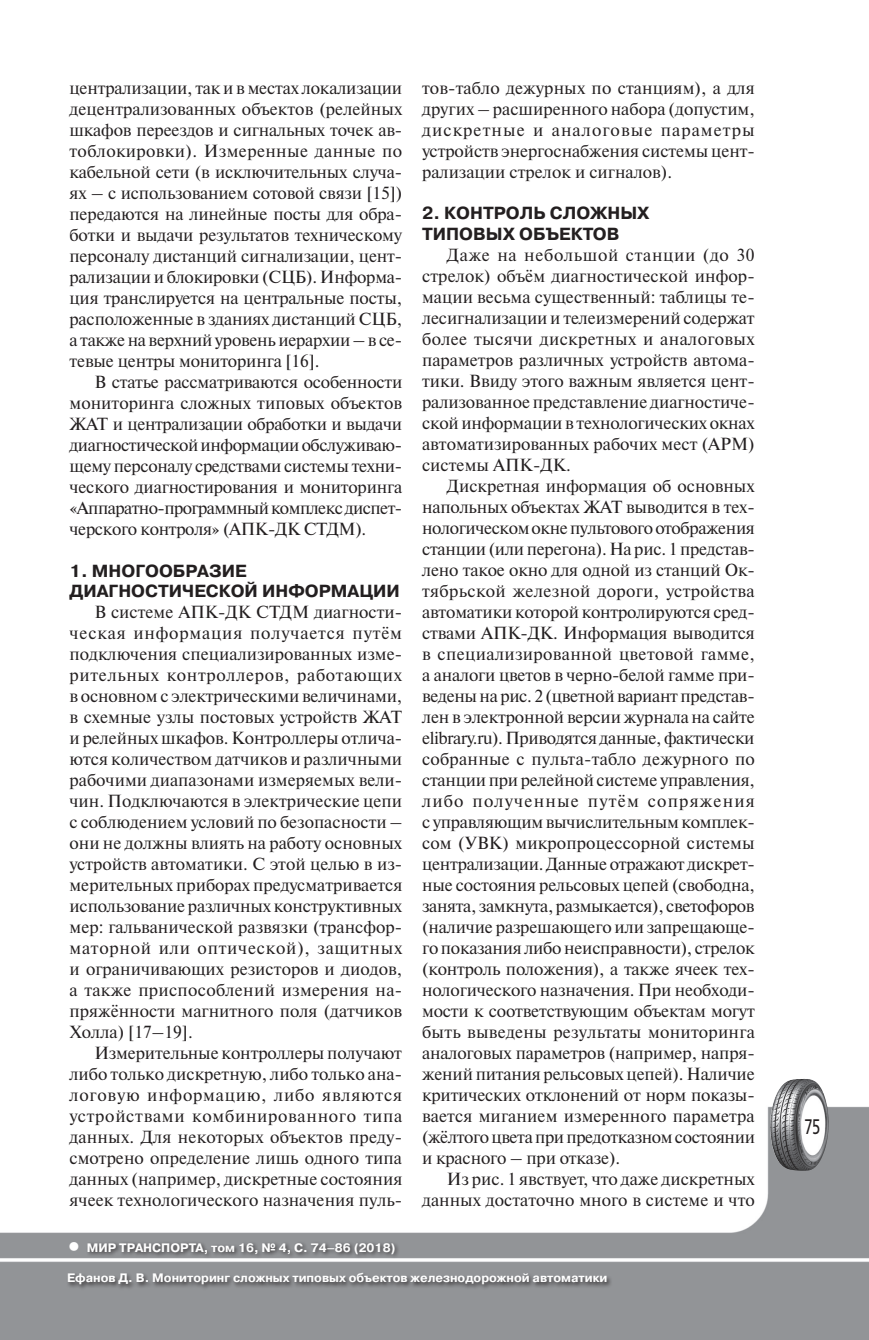
<style>
.page{position:relative;width:869px;height:1340px;background:#fff}
.page>*{position:absolute;margin:0;border:0;box-sizing:border-box;transform-origin:0 0}
.t1{font:21px "Free Set C";color:#231f20;scale:.7 1}
.Text{font:17.5px/21px "Newton C";color:#231f20;text-align:justify}
.Podzag{font:700 17.5px/20.1px "Pragmatica C";color:#231f20}
.подвал_bottom{font:700 12.25px "Pragmatica C";color:#fff}
.Подвал_топ{font:700 12.25px "Pragmatica C";color:#fff}
.s1{font-size:24.5px}
</style>
<div class="page">
<img style="left:0;top:1078px;width:868px;height:261px">
<img style="left:769px;top:1078px;width:33px;height:85px">
<div style="left:66px;top:1240px;width:546px;height:50px;background:#231f20;opacity:.75"></div>
<p class="Text" style="left:69px;top:78px;width:334px">централизации, так и в местах локализации децентрализованных объектов (релейных шкафов переездов и сигнальных точек ав&shy;тоблокировки). Измеренные данные по кабельной сети (в исключительных случа&shy;ях – с использованием сотовой связи [15]) передаются на линейные посты для обра&shy;ботки и выдачи результатов техническому персоналу дистанций сигнализации, цент&shy;рализации и блокировки (СЦБ). Информа&shy;ция транслируется на центральные посты, расположенные в зданиях дистанций СЦБ, а также на верхний уровень иерархии – в се&shy;тевые центры мониторинга [16].</p>
<p class="Text" style="left:69px;top:372px;width:334px;text-indent:25px">В статье рассматриваются особенности мониторинга сложных типовых объектов ЖАТ и централизации обработки и выдачи диагностической информации обслуживаю&shy;щему персоналу средствами системы техни&shy;ческого диагностирования и мониторинга «Аппаратно-программный комплекс диспет&shy;черского контроля» (АПК-ДК СТДМ).</p>
<p class="Podzag" style="left:69px;top:560px;width:332px">1. МНОГООБРАЗИЕ<br>ДИАГНОСТИЧЕСКОЙ ИНФОРМАЦИИ</p>
<p class="Text" style="left:69px;top:601px;width:334px;text-indent:25px">В системе АПК-ДК СТДМ диагности&shy;ческая информация получается путём подключения специализированных изме&shy;рительных контроллеров, работающих в основном с электрическими величинами, в схемные узлы постовых устройств ЖАТ и релейных шкафов. Контроллеры отлича&shy;ются количеством датчиков и различными рабочими диапазонами измеряемых вели&shy;чин. Подключаются в электрические цепи с соблюдением условий по безопасности – они не должны влиять на работу основных устройств автоматики. С этой целью в из&shy;мерительных приборах предусматривается использование различных конструктивных мер: гальванической развязки (трансфор&shy;маторной или оптической), защитных и ограничивающих резисторов и диодов, а также приспособлений измерения на&shy;пряжённости магнитного поля (датчиков Холла) [17–19].</p>
<p class="Text" style="left:69px;top:1042px;width:334px;text-align:left;text-indent:25px">Измерительные контроллеры получают либо только дискретную, либо только ана&shy;логовую информацию, либо являются устройствами комбинированного типа данных. Для некоторых объектов преду&shy;смотрено определение лишь одного типа данных (например, дискретные состояния ячеек технологического назначения пуль-</p>
<p class="Text" style="left:422px;top:78px;width:334px;text-align:left">тов-табло дежурных по станциям), а для других – расширенного набора (допустим, дискретные и аналоговые параметры устройств энергоснабжения системы цент&shy;рализации стрелок и сигналов).</p>
<p class="Podzag" style="left:422px;top:203px;width:229px">2. КОНТРОЛЬ СЛОЖНЫХ<br>ТИПОВЫХ ОБЪЕКТОВ</p>
<p class="Text" style="left:422px;top:244px;width:334px;text-align:left;text-indent:25px">Даже на небольшой станции (до 30 стрелок) объём диагностической инфор&shy;мации весьма существенный: таблицы те&shy;лесигнализации и телеизмерений содержат более тысячи дискретных и аналоговых параметров различных устройств автома&shy;тики. Ввиду этого важным является цент&shy;рализованное представление диагностиче&shy;ской информации в технологических окнах автоматизированных рабочих мест (АРМ) системы АПК-ДК.</p>
<p class="Text" style="left:422px;top:475px;width:334px;text-indent:25px">Дискретная информация об основных напольных объектах ЖАТ выводится в тех&shy;нологическом окне пультового отображения станции (или перегона). На рис. 1 представ&shy;лено такое окно для одной из станций Ок&shy;тябрьской железной дороги, устройства автоматики которой контролируются сред&shy;ствами АПК-ДК. Информация выводится в специализированной цветовой гамме, а аналоги цветов в черно-белой гамме при&shy;ведены на рис. 2 (цветной вариант представ&shy;лен в электронной версии журнала на сайте elibrary. ru). Приводятся данные, фактически собранные с пульта-табло дежурного по станции при релейной системе управления, либо полученные путём сопряжения с управляющим вычислительным комплек&shy;сом (УВК) микропроцессорной системы централизации. Данные отражают дискрет&shy;ные состояния рельсовых цепей (свободна, занята, замкнута, размыкается), светофоров (наличие разрешающего или запрещающе&shy;го показания либо неисправности), стрелок (контроль положения), а также ячеек тех&shy;нологического назначения. При необходи&shy;мости к соответствующим объектам могут быть выведены результаты мониторинга аналоговых параметров (например, напря&shy;жений питания рельсовых цепей). Наличие критических отклонений от норм показы&shy;вается миганием измеренного параметра (жёлтого цвета при предотказном состоянии и красного – при отказе).</p>
<p class="Text" style="left:422px;top:1168px;width:334px;text-align:right">Из рис. 1 явствует, что даже дискретных данных достаточно много в системе и что</p>
<p class="Подвал_топ" style="left:66px;top:1240px;width:331px"><span class="s1">•</span> МИР ТРАНСПОРТА, том 16, № 4, С. 74–86 (2018)</p>
<p class="подвал_bottom" style="left:67px;top:1271px;width:541px">Ефанов Д. В. Мониторинг сложных типовых объектов железнодорожной автоматики</p>
<p class="t1" style="left:804px;top:1115px;width:24px">75</p>
</div>
